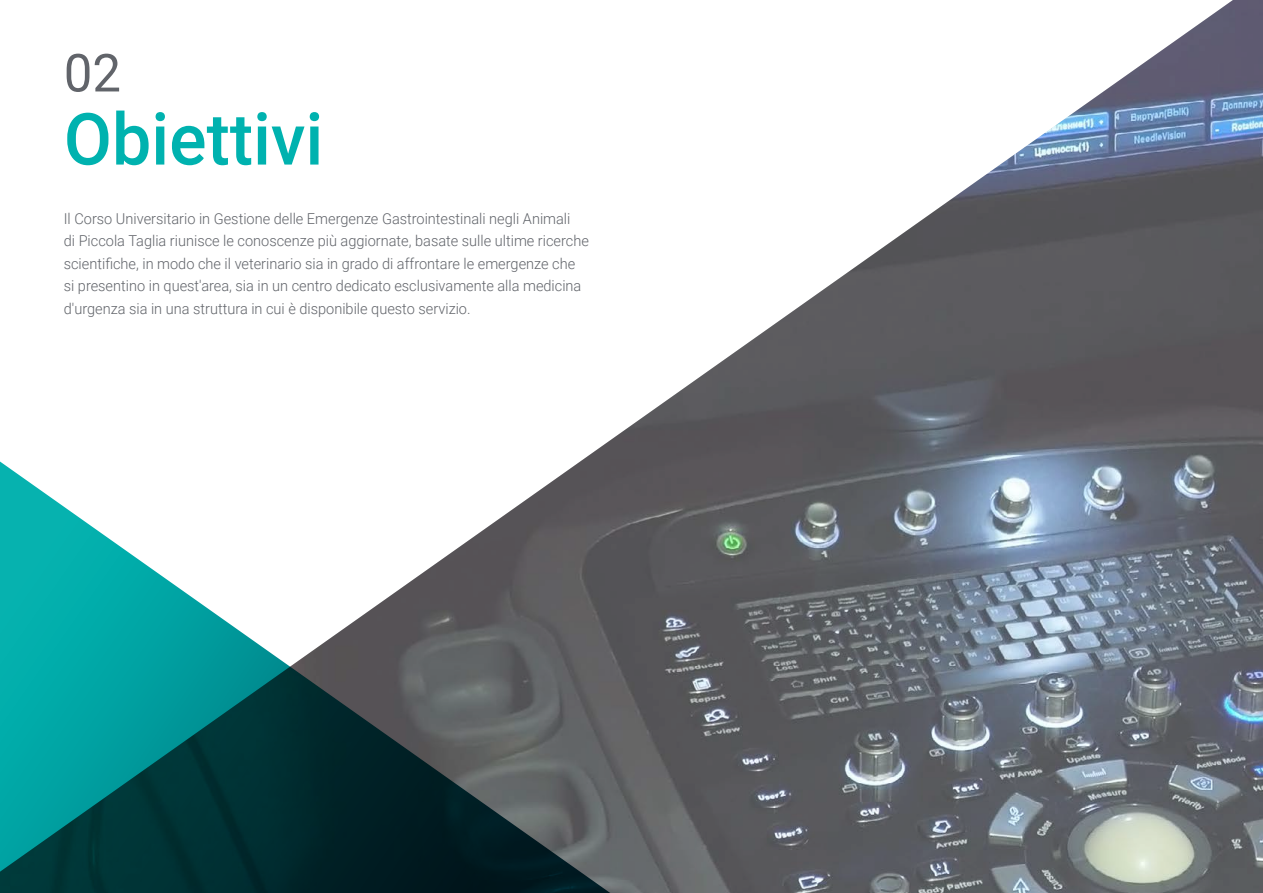
<style>
.page{position:relative;width:1263px;height:893px;background:#fff}
.page>*{position:absolute;margin:0;border:0;box-sizing:border-box;transform-origin:0 0}
.t1{font:500 72px "Roboto";color:#00b2af}
.t2{font:52.5px "Roboto";color:#61646a}
.t3{font:300 15px/22.5px "Roboto";color:#61646a}
</style>
<div class="page">
<img style="left:602px;top:0;width:661px;height:893px">
<svg style="left:0;top:446px;width:640px;height:447px"></svg>
<h2 class="t2" style="left:64px;top:36px;width:59px">02</h2>
<h1 class="t1" style="left:64px;top:89px;width:261px">Obiettivi</h1>
<p class="t3" style="left:64px;top:207px;width:527px">Il Corso Universitario in Gestione delle Emergenze Gastrointestinali negli Animali<br>di Piccola Taglia riunisce le conoscenze più aggiornate, basate sulle ultime ricerche scientifiche, in modo che il veterinario sia in grado di affrontare le emergenze che si presentino in quest'area, sia in un centro dedicato esclusivamente alla medicina d'urgenza sia in una struttura in cui è disponibile questo servizio.</p>
</div>
